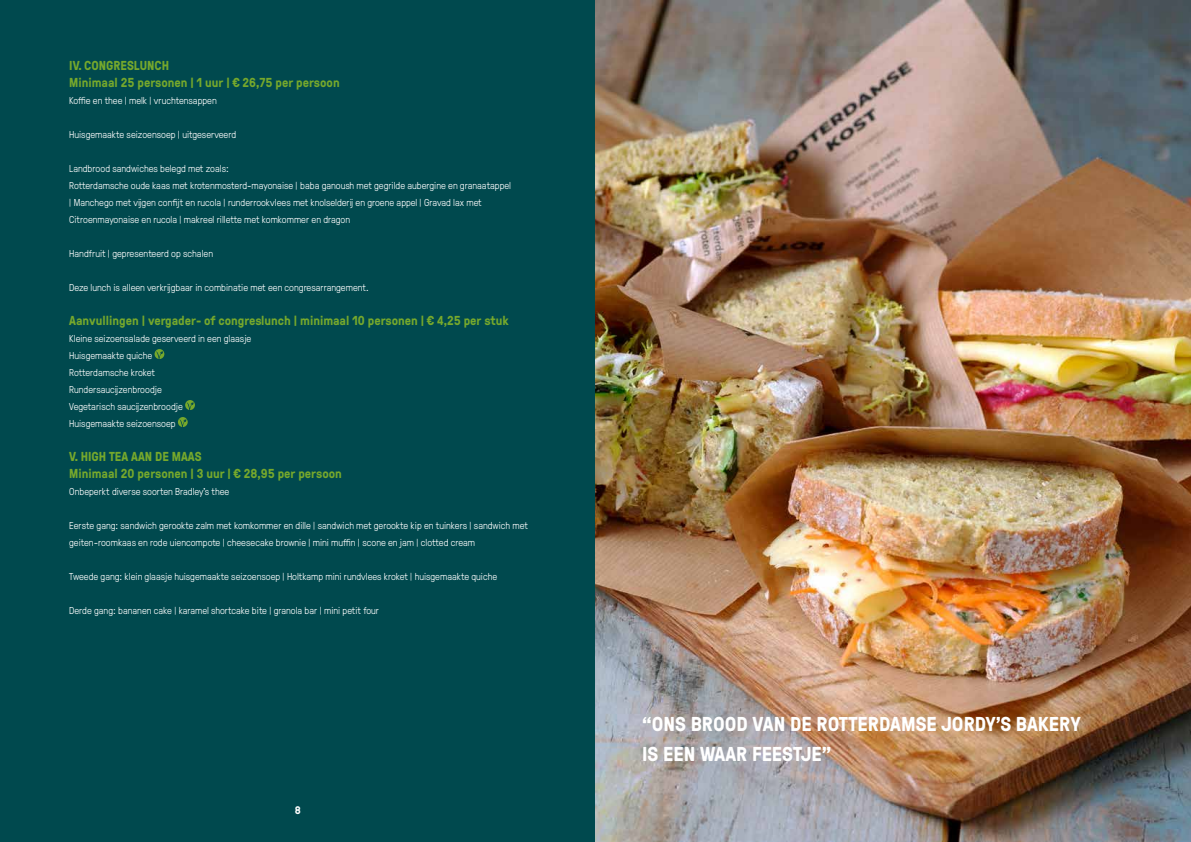
<style>
.page{position:relative;width:1191px;height:842px;background:#00494e}
.page>*{position:absolute;margin:0;border:0;box-sizing:border-box;transform-origin:0 0}
.t1{font:700 20.1px/29.6px "GT Pressura";color:#fff}
.t2{font:700 13px/17px "GT Pressura";color:#76a82c}
.t3{font:700 11px "GT Pressura";color:#fff}
.t4{font:300 10px/17px "GT Pressura";color:#fff}
</style>
<div class="page">
<img style="left:595px;top:0;width:596px;height:842px">
<svg style="left:155px;top:349px;width:9px;height:10px"></svg>
<svg style="left:185px;top:400px;width:10px;height:10px"></svg>
<svg style="left:178px;top:417px;width:10px;height:10px"></svg>
<h2 class="t2" style="left:69px;top:56px;width:272px">IV. CONGRESLUNCH<br>Minimaal 25 personen | 1 uur | € 26,75 per persoon</h2>
<p class="t4" style="left:69px;top:91px;width:149px">Koffie en thee | melk | vruchtensappen</p>
<p class="t4" style="left:69px;top:125px;width:168px">Huisgemaakte seizoensoep | uitgeserveerd</p>
<p class="t4" style="left:69px;top:159px;width:443px">Landbrood sandwiches belegd met zoals:<br>Rotterdamsche oude kaas met krotenmosterd-mayonaise | baba ganoush met gegrilde aubergine en granaatappel | Manchego met vijgen confijt en rucola | runderrookvlees met knolselderij en groene appel | Gravad lax met Citroenmayonaise en rucola | makreel rillette met komkommer en dragon</p>
<p class="t4" style="left:69px;top:244px;width:145px">Handfruit | gepresenteerd op schalen</p>
<p class="t4" style="left:69px;top:278px;width:301px">Deze lunch is alleen verkrijgbaar in combinatie met een congresarrangement.</p>
<h2 class="t2" style="left:69px;top:311px;width:441px">Aanvullingen | vergader- of congreslunch | minimaal 10 personen | € 4,25 per stuk</h2>
<p class="t4" style="left:69px;top:329px;width:184px">Kleine seizoensalade geserveerd in een glaasje<br>Huisgemaakte quiche<br>Rotterdamsche kroket<br>Rundersaucijzenbroodje<br>Vegetarisch saucijzenbroodje<br>Huisgemaakte seizoensoep</p>
<h2 class="t2" style="left:69px;top:447px;width:274px">V. HIGH TEA AAN DE MAAS<br>Minimaal 20 personen | 3 uur | € 28,95 per persoon</h2>
<p class="t4" style="left:69px;top:482px;width:162px">Onbeperkt diverse soorten Bradley’s thee</p>
<p class="t4" style="left:69px;top:516px;width:460px">Eerste gang: sandwich gerookte zalm met komkommer en dille | sandwich met gerookte kip en tuinkers | sandwich met geiten-roomkaas en rode uiencompote | cheesecake brownie | mini muffin | scone en jam | clotted cream</p>
<p class="t4" style="left:69px;top:567px;width:429px">Tweede gang: klein glaasje huisgemaakte seizoensoep | Holtkamp mini rundvlees kroket | huisgemaakte quiche</p>
<p class="t4" style="left:69px;top:601px;width:311px">Derde gang: bananen cake | karamel shortcake bite | granola bar | mini petit four</p>
<p class="t3" style="left:295px;top:802px;width:8px">8</p>
<h1 class="t1" style="left:642px;top:708px;width:440px">“ONS BROOD VAN DE ROTTERDAMSE JORDY’S BAKERY<br>IS EEN WAAR FEESTJE”</h1>
</div>
